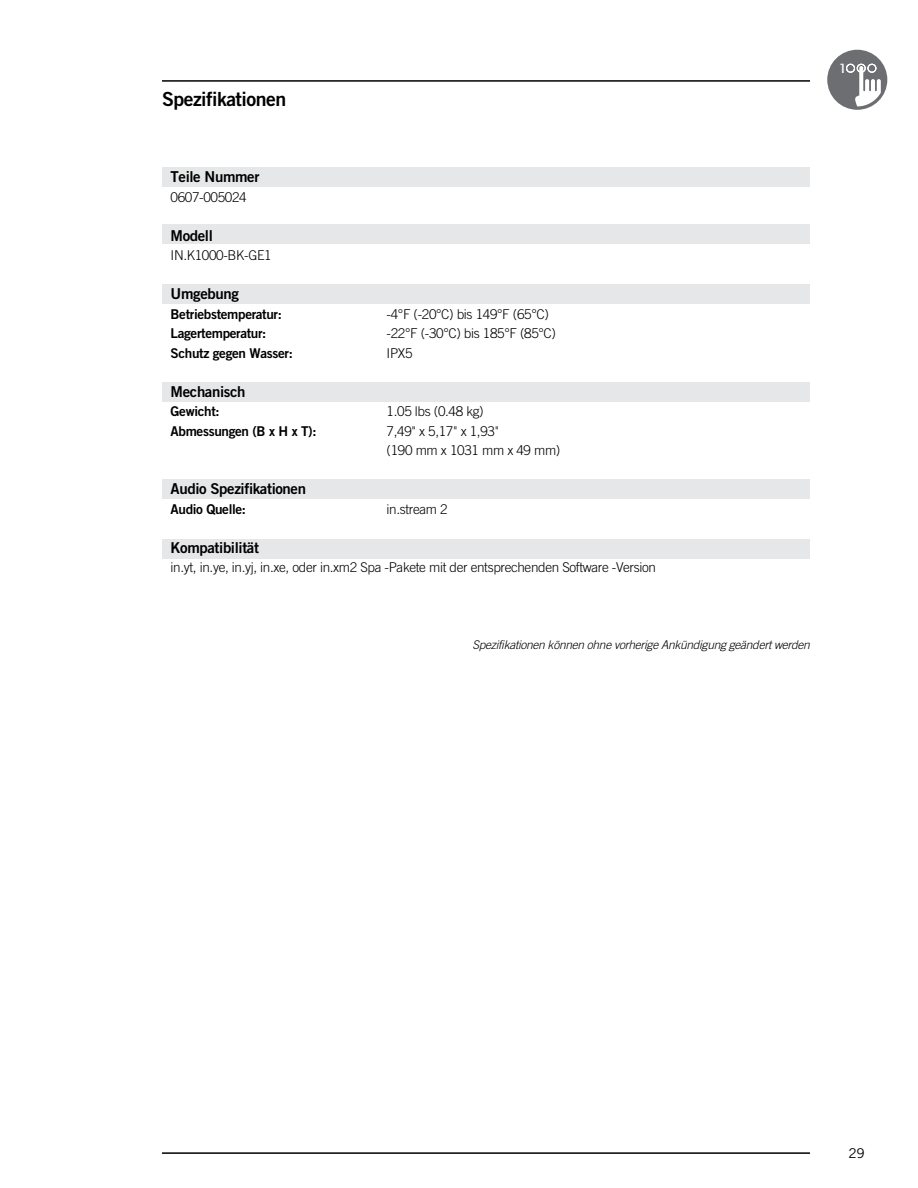
<style>
.page{position:relative;width:918px;height:1188px;background:#fff}
.page>*{position:absolute;margin:0;border:0;box-sizing:border-box;transform-origin:0 0}
.t1{font:19.5px "Trade Gothic LT Std Bd 2";letter-spacing:-.025em;color:#000}
.t2{font:15px "Trade Gothic LT Std Bd 2";letter-spacing:-.025em;color:#000}
.t3{font:300 13.5px/19.5px "Trade Gothic LT Std";letter-spacing:-.025em;color:#000}
.t4{font:13.5px "Trade Gothic LT Std Bd 2";letter-spacing:-.025em;color:#000}
.t5{font:13.5px "Trade Gothic LT Std";color:#000}
.t6{font:12.3px "Futura";color:#fff;scale:1.46 1}
.t7{font:italic 300 12px "Trade Gothic LT Std";letter-spacing:-.025em;color:#000}
</style>
<div class="page">
<hr style="left:162px;top:1152px;width:648px;height:2px;background:#000">
<hr style="left:162px;top:80px;width:648px;height:2px;background:#000">
<div style="left:827px;top:50px;width:60px;height:60px;background:#6d6e71;border-radius:50%"></div>
<svg style="left:846px;top:64px;width:35px;height:42px"></svg>
<div style="left:162px;top:167px;width:648px;height:20px;background:#e6e7e8"></div>
<div style="left:162px;top:479px;width:648px;height:20px;background:#e6e7e8"></div>
<div style="left:162px;top:539px;width:648px;height:19px;background:#e6e7e8"></div>
<div style="left:162px;top:382px;width:648px;height:20px;background:#e6e7e8"></div>
<div style="left:162px;top:284px;width:648px;height:20px;background:#e6e7e8"></div>
<div style="left:162px;top:224px;width:648px;height:20px;background:#e6e7e8"></div>
<h1 class="t1" style="left:162px;top:87px;width:126px">Spezifikationen</h1>
<p class="t2" style="left:171px;top:168px;width:90px">Teile Nummer</p>
<p class="t3" style="left:171px;top:187px;width:78px">0607-005024</p>
<p class="t2" style="left:171px;top:226px;width:44px">Modell</p>
<p class="t3" style="left:171px;top:246px;width:103px">IN. K1000-BK-GE1</p>
<p class="t2" style="left:171px;top:285px;width:70px">Umgebung</p>
<p class="t4" style="left:171px;top:306px;width:113px">Betriebstemperatur:</p>
<p class="t3" style="left:387px;top:304px;width:164px">-4°F (-20°C) bis 149°F (65°C)</p>
<p class="t4" style="left:171px;top:325px;width:97px">Lagertemperatur:</p>
<p class="t3" style="left:387px;top:324px;width:171px">-22°F (-30°C) bis 185°F (85°C)</p>
<p class="t4" style="left:171px;top:345px;width:124px">Schutz gegen Wasser:</p>
<p class="t3" style="left:387px;top:343px;width:28px">IPX5</p>
<p class="t2" style="left:171px;top:382px;width:76px">Mechanisch</p>
<p class="t4" style="left:171px;top:403px;width:51px">Gewicht:</p>
<p class="t3" style="left:387px;top:402px;width:99px">1. 05 lbs (0.48 kg)</p>
<p class="t4" style="left:171px;top:423px;width:147px">Abmessungen (B x H x T):</p>
<p class="t3" style="left:387px;top:421px;width:175px">7,49" x 5,17" x 1,93"<br>(190 mm x 1031 mm x 49 mm)</p>
<p class="t2" style="left:171px;top:480px;width:137px">Audio Spezifikationen</p>
<p class="t4" style="left:171px;top:501px;width:77px">Audio Quelle:</p>
<p class="t3" style="left:387px;top:499px;width:63px">in.stream 2</p>
<p class="t2" style="left:171px;top:538px;width:90px">Kompatibilität</p>
<p class="t3" style="left:171px;top:558px;width:487px">in.yt, in.ye, in.yj, in.xe, oder in.xm2 Spa -Pakete mit der entsprechenden Software -Version</p>
<p class="t7" style="left:472px;top:638px;width:339px">Spezifikationen können ohne vorherige Ankündigung geändert werden</p>
<p class="t6" style="left:837px;top:60px;width:9px">1</p>
<p class="t5" style="left:849px;top:1145px;width:18px">29</p>
</div>
